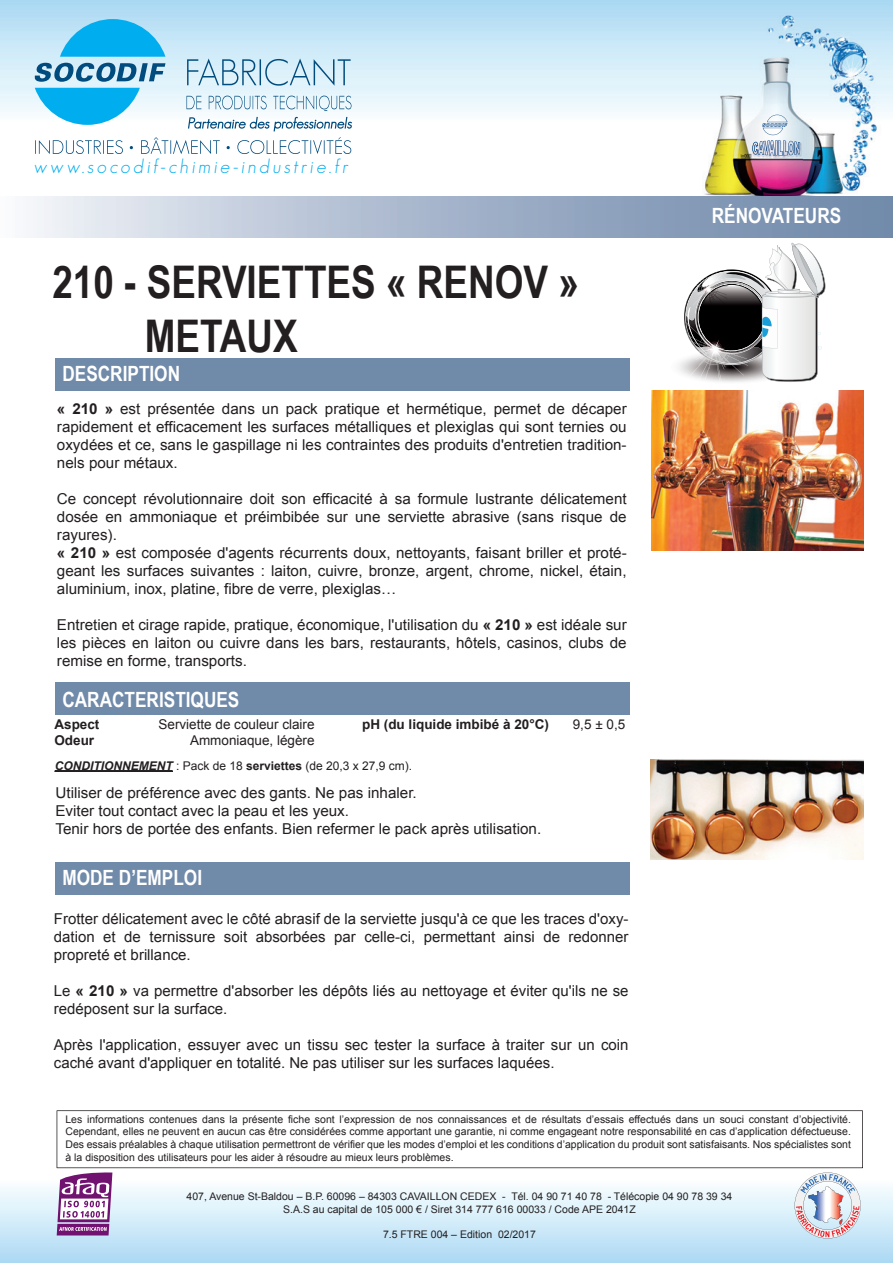
<style>
.page{position:relative;width:893px;height:1263px;background:#fff}
.page>*{position:absolute;margin:0;border:0;box-sizing:border-box;transform-origin:0 0}
.t1{font:700 45px/54px "Arial Narrow";color:#231f20}
.t2{font:700 21px "Arial Narrow";color:#fff}
.t3{font:italic 300 19.5px "Geosans";letter-spacing:.15em;color:#00aeef}
.t4{font:15px/18px "Arial";color:#231f20}
.t5{font:13.5px/16.2px "Arial";color:#231f20;text-align:right}
.t6{font:700 13.5px/16.2px "Arial";color:#231f20}
.t7{font:12px "Arial";color:#231f20}
.t8{font:10.5px/12.6px "Arial";color:#231f20;text-align:justify}
.s1{font-weight:700}
.s2{font-weight:700;font-style:italic}
</style>
<div class="page">
<img style="left:0;top:0;width:893px;height:196px">
<img style="left:751px;top:138px;width:52px;height:23px">
<svg style="left:752px;top:115px;width:48px;height:40px"></svg>
<svg style="left:34px;top:19px;width:318px;height:135px"></svg>
<svg style="left:0;top:1110px;width:893px;height:153px"></svg>
<svg style="left:55px;top:770px;width:118px;height:2px"></svg>
<svg style="left:57px;top:1110px;width:806px;height:58px"></svg>
<div style="left:55px;top:358px;width:574px;height:33px;background:#708aa9"></div>
<div style="left:55px;top:682px;width:574px;height:33px;background:#708aa9"></div>
<div style="left:55px;top:862px;width:574px;height:33px;background:#708aa9"></div>
<img style="left:651px;top:391px;width:213px;height:159px">
<img style="left:650px;top:760px;width:213px;height:99px">
<svg style="left:679px;top:242px;width:147px;height:140px"></svg>
<div style="left:0;top:196px;width:893px;height:42px;background:linear-gradient(to right,#eff1f7,#6681a5)"></div>
<svg style="left:57px;top:1172px;width:55px;height:63px"></svg>
<svg style="left:795px;top:1172px;width:66px;height:66px"></svg>
<img style="left:758px;top:140px;width:36px;height:15px">
<h3 class="t3" style="left:34px;top:155px;width:316px">www.socodif-chimie-industrie.fr</h3>
<h1 class="t1" style="left:145px;top:253px;width:436px;text-indent:-92px">210 - SERVIETTES « RENOV »<br>METAUX</h1>
<h2 class="t2" style="left:62px;top:358px;width:119px">DESCRIPTION</h2>
<p class="t4" style="left:57px;top:400px;width:571px;text-align:justify"><span class="s1">« 210 »</span> est présentée dans un pack pratique et hermétique, permet de décaper rapidement et efficacement les surfaces métalliques et plexiglas qui sont ternies ou oxydées et ce, sans le gaspillage ni les contraintes des produits d'entretien tradition&shy;nels pour métaux.</p>
<p class="t4" style="left:57px;top:490px;width:571px">Ce concept révolutionnaire doit son efficacité à sa formule lustrante délicatement dosée en ammoniaque et préimbibée sur une serviette abrasive (sans risque de rayures).<br><span class="s1">« 210 »</span> est composée d'agents récurrents doux, nettoyants, faisant briller et proté&shy;geant les surfaces suivantes : laiton, cuivre, bronze, argent, chrome, nickel, étain, aluminium, inox, platine, fibre de verre, plexiglas…</p>
<p class="t4" style="left:57px;top:616px;width:571px;text-align:justify">Entretien et cirage rapide, pratique, économique, l'utilisation du <span class="s1">« 210 »</span> est idéale sur les pièces en laiton ou cuivre dans les bars, restaurants, hôtels, casinos, clubs de remise en forme, transports.</p>
<h2 class="t2" style="left:62px;top:683px;width:178px">CARACTERISTIQUES</h2>
<p class="t6" style="left:54px;top:716px;width:47px">Aspect<br>Odeur</p>
<p class="t5" style="left:159px;top:716px;width:158px">Serviette de couleur claire<br>Ammoniaque, légère</p>
<p class="t6" style="left:362px;top:716px;width:188px">pH (du liquide imbibé à 20°C)</p>
<p class="t5" style="left:573px;top:716px;width:54px">9,5 ± 0,5</p>
<p class="t7" style="left:55px;top:758px;width:359px"><span class="s2">CONDITIONNEMENT</span> : Pack de 18 <span class="s1">serviettes</span> (de 20,3 x 27,9 cm).</p>
<p class="t4" style="left:55px;top:784px;width:487px">Utiliser de préférence avec des gants. Ne pas inhaler.<br>Eviter tout contact avec la peau et les yeux.<br>Tenir hors de portée des enfants. Bien refermer le pack après utilisation.</p>
<h2 class="t2" style="left:62px;top:861px;width:141px">MODE D’EMPLOI</h2>
<p class="t4" style="left:54px;top:910px;width:576px;text-align:justify">Frotter délicatement avec le côté abrasif de la serviette jusqu'à ce que les traces d'oxy&shy;dation et de ternissure soit absorbées par celle-ci, permettant ainsi de redonner propreté et brillance.</p>
<p class="t4" style="left:54px;top:982px;width:576px">Le <span class="s1">« 210 »</span> va permettre d'absorber les dépôts liés au nettoyage et éviter qu'ils ne se redéposent sur la surface.</p>
<p class="t4" style="left:54px;top:1036px;width:576px">Après l'application, essuyer avec un tissu sec tester la surface à traiter sur un coin caché avant d'appliquer en totalité. Ne pas utiliser sur les surfaces laquées.</p>
<h2 class="t2" style="left:712px;top:200px;width:131px">RÉNOVATEURS</h2>
<p class="t8" style="left:65px;top:1113px;width:787px">Les informations contenues dans la présente fiche sont l’expression de nos connaissances et de résultats d’essais effectués dans un souci constant d’objectivité.<br>Cependant, elles ne peuvent en aucun cas être considérées comme apportant une garantie, ni comme engageant notre responsabilité en cas d’application défectueuse.<br>Des essais préalables à chaque utilisation permettront de vérifier que les modes d’emploi et les conditions d’application du produit sont satisfaisants. Nos spécialistes sont à la disposition des utilisateurs pour les aider à résoudre au mieux leurs problèmes.</p>
<p class="t8" style="left:187px;top:1190px;width:547px;text-align:center">407, Avenue St-Baldou – B.P. 60096 – 84303 CAVAILLON CEDEX - Tél. 04 90 71 40 78 - Télécopie 04 90 78 39 34<br>S.A.S au capital de 105 000 € / Siret 314 777 616 00033 / Code APE 2041Z</p>
<p class="t8" style="left:383px;top:1228px;width:154px">7.5 FTRE 004 – Edition 02/2017</p>
</div>
